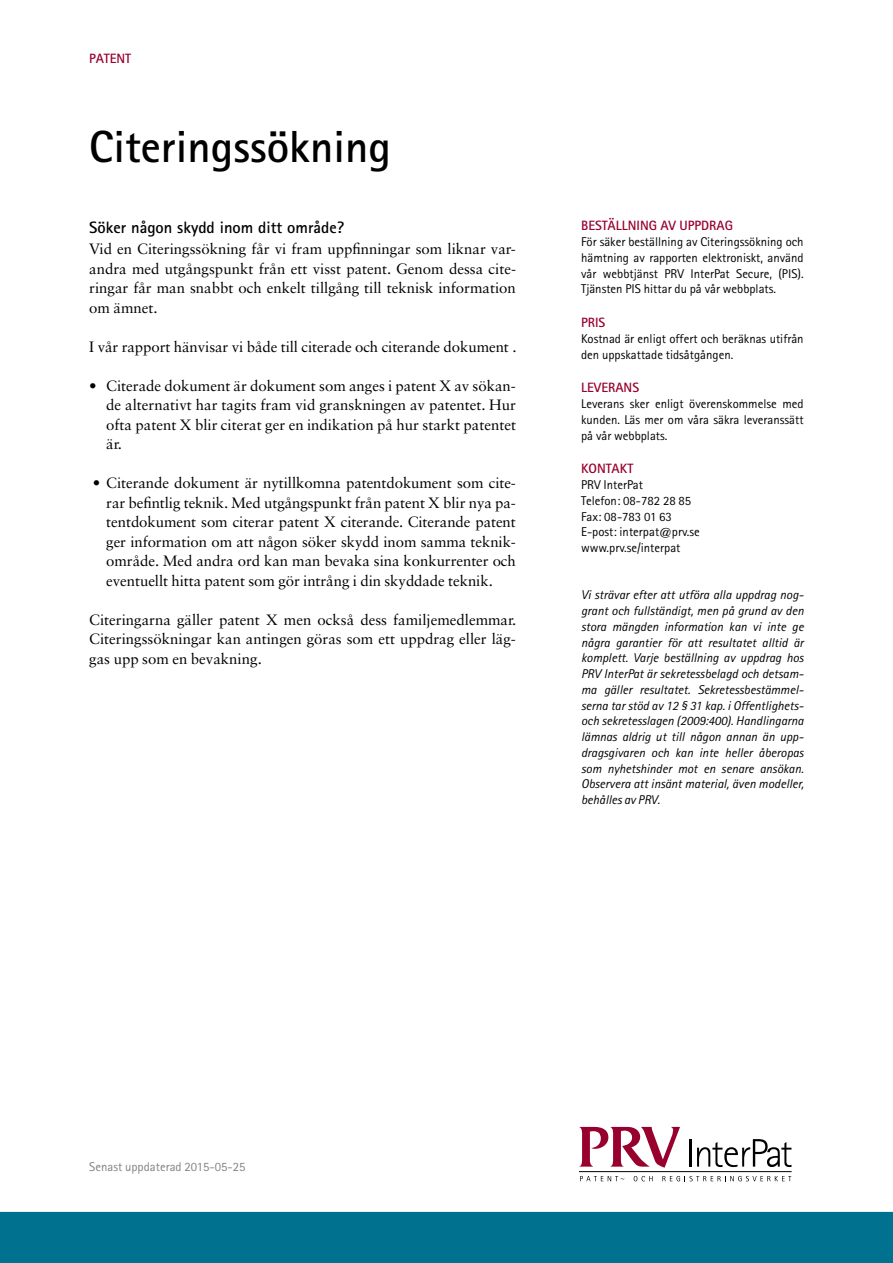
<style>
.page{position:relative;width:893px;height:1263px;background:#fff}
.page>*{position:absolute;margin:0;border:0;box-sizing:border-box;transform-origin:0 0}
.t1{font:700 45px "Rotis Sans Serif Std";color:#000}
.t2{font:700 16.5px "Rotis Sans Serif Std";color:#000}
.t3{font:15px/19.5px "Sabon LT Std";color:#000;text-align:justify}
.t4{font:700 13.5px "Rotis Sans Serif Std";color:#98002e}
.t5{font:italic 12.75px/15.8px "Rotis Sans Serif Std";color:#000;text-align:justify}
.t6{font:12.75px/15.8px "Rotis Sans Serif Std";color:#000;text-align:justify}
.t7{font:12.75px "Rotis Sans Serif Std";color:#808285}
</style>
<div class="page">
<div style="left:0;top:1212px;width:893px;height:51px;background:#00728f"></div>
<hr style="left:689px;top:1139px;width:2px;height:27px;background:#000">
<svg style="left:697px;top:1139px;width:94px;height:28px"></svg>
<svg style="left:579px;top:1127px;width:101px;height:41px"></svg>
<svg style="left:580px;top:1176px;width:44px;height:5px"></svg>
<svg style="left:634px;top:1176px;width:18px;height:5px"></svg>
<svg style="left:662px;top:1176px;width:129px;height:5px"></svg>
<hr style="left:579px;top:1171px;width:213px;height:1px;background:#000">
<p class="t4" style="left:89px;top:50px;width:43px">PATENT</p>
<h1 class="t1" style="left:89px;top:118px;width:303px">CITERINGSSÖKNING</h1>
<p class="t2" style="left:89px;top:216px;width:256px">SÖKER NÅGON SKYDD INOM DITT OMRÅDE?</p>
<p class="t3" style="left:89px;top:239px;width:428px">Vid en Citeringssökning får vi fram uppfinningar som liknar var&shy;andra med utgångspunkt från ett visst patent. Genom dessa cite&shy;ringar får man snabbt och enkelt tillgång till teknisk information om ämnet.</p>
<p class="t3" style="left:89px;top:336px;width:429px">I vår rapport hänvisar vi både till citerade och citerande dokument .</p>
<p class="t3" style="left:106px;top:375px;width:411px;text-indent:-17px">• Citerade dokument är dokument som anges i patent X av sökan&shy;de alternativt har tagits fram vid granskningen av patentet. Hur ofta patent X blir citerat ger en indikation på hur starkt patentet är.</p>
<p class="t3" style="left:106px;top:473px;width:411px;text-indent:-14px">• Citerande dokument är nytillkomna patentdokument som cite&shy;rar befintlig teknik. Med utgångspunkt från patent X blir nya pa&shy;tentdokument som citerar patent X citerande. Citerande patent ger information om att någon söker skydd inom samma teknik&shy;område. Med andra ord kan man bevaka sina konkurrenter och eventuellt hitta patent som gör intrång i din skyddade teknik.</p>
<p class="t3" style="left:89px;top:609px;width:429px">Citeringarna gäller patent X men också dess familjemedlemmar.<br>Citeringssökningar kan antingen göras som ett uppdrag eller läg&shy;gas upp som en bevakning.</p>
<p class="t4" style="left:581px;top:217px;width:153px">BESTÄLLNING AV UPPDRAG</p>
<p class="t6" style="left:581px;top:234px;width:224px">För säker beställning av Citeringssökning och hämtning av rapporten elektroniskt, använd vår webbtjänst PRV InterPat Secure, (PIS).<br>Tjänsten PIS hittar du på vår webbplats.</p>
<p class="t4" style="left:581px;top:314px;width:24px">PRIS</p>
<p class="t6" style="left:581px;top:331px;width:224px">Kostnad är enligt offert och beräknas utifrån den uppskattade tidsåtgången.</p>
<p class="t4" style="left:581px;top:379px;width:58px">LEVERANS</p>
<p class="t6" style="left:581px;top:396px;width:224px">Leverans sker enligt överenskommelse med kunden. Läs mer om våra säkra leveranssätt på vår webbplats.</p>
<p class="t4" style="left:581px;top:460px;width:54px">KONTAKT</p>
<p class="t6" style="left:581px;top:477px;width:120px;text-align:left">PRV InterPat<br>Telefon: 08-782 28 85<br>Fax: 08-783 01 63<br>E-post: interpat@prv.se www.prv.se/interpat</p>
<p class="t5" style="left:581px;top:587px;width:224px">Vi strävar efter att utföra alla uppdrag nog&shy;grant och fullständigt, men på grund av den stora mängden information kan vi inte ge några garantier för att resultatet alltid är komplett. Varje beställning av uppdrag hos PRV InterPat är sekretessbelagd och detsam&shy;ma gäller resultatet. Sekretessbestämmel&shy;serna tar stöd av 12 § 31 kap. i Offentlighets&shy;och sekretesslagen (2009:400). Handlingarna lämnas aldrig ut till någon annan än upp&shy;dragsgivaren och kan inte heller åberopas som nyhetshinder mot en senare ansökan.<br>Observera att insänt material, även modeller, behålles av PRV.</p>
<p class="t7" style="left:89px;top:1159px;width:158px">Senast uppdaterad 2015-05-25</p>
</div>
